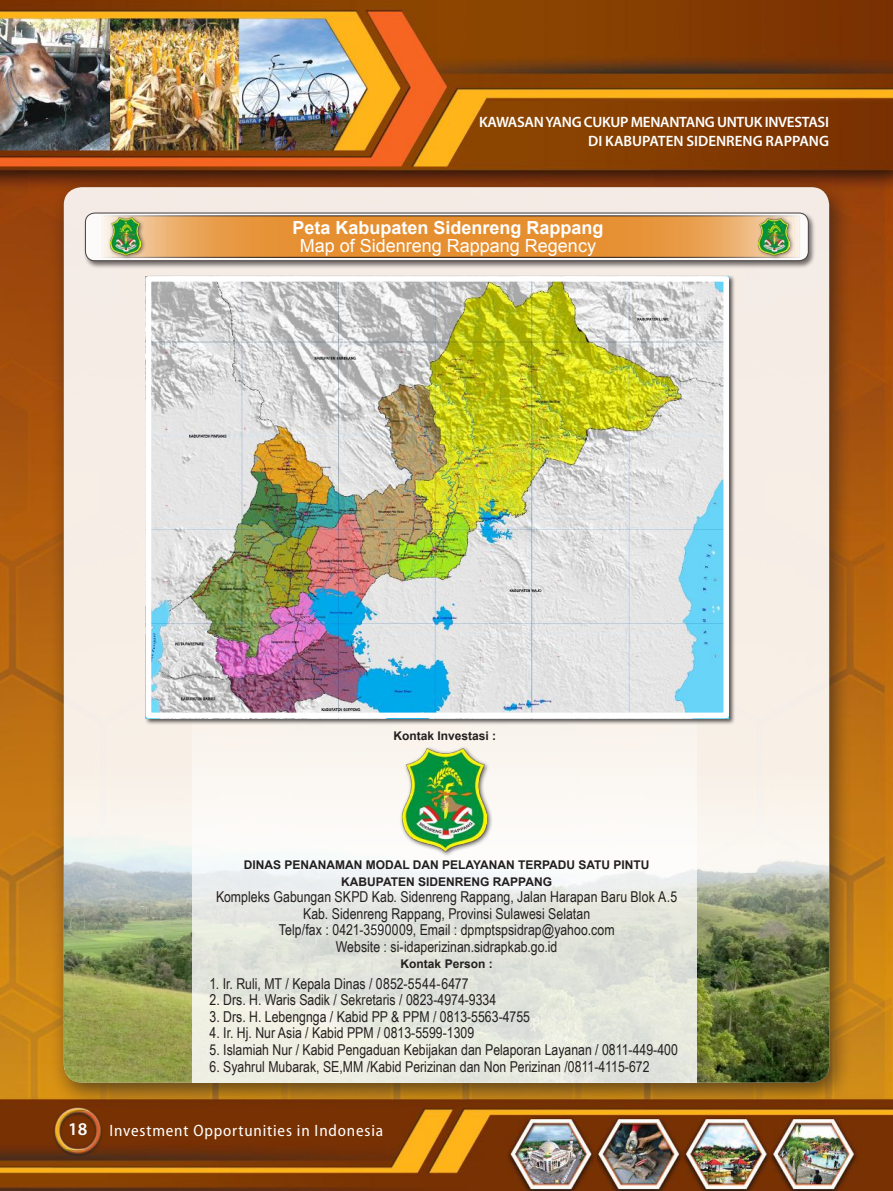
<style>
.page{position:relative;width:893px;height:1191px;background:#fff}
.page>*{position:absolute;margin:0;border:0;box-sizing:border-box;transform-origin:0 0}
.t1{font:700 18px "Arial";color:#fff}
.t2{font:18px "Arial";color:#fff}
.t3{font:semi-condensed 16.5px "Myriad Pro";letter-spacing:.05em;color:#fff}
.t4{font:15px/16.5px "Arial Narrow";color:#241f1f;text-align:center}
.t5{font:600 15px/19.5px "Myriad Pro";letter-spacing:-.02em;color:#fff;text-align:right}
.t6{font:700 12px/16.5px "Arial";color:#241f1f;text-align:center}
.s1{font-weight:600;font-stretch:normal;font-size:18px}
</style>
<div class="page">
<img style="left:0;top:0;width:893px;height:1191px">
<div style="left:50px;top:175px;width:803px;height:933px;background:#241f1f;opacity:.75"></div>
<div style="left:64px;top:187px;width:765px;height:895px;background:#f6eee6;border-radius:18px"></div>
<img style="left:47px;top:1099px;width:62px;height:63px">
<img style="left:64px;top:771px;width:765px;height:311px">
<svg style="left:192px;top:771px;width:504px;height:311px"></svg>
<div style="left:145px;top:275px;width:591px;height:450px;background:#241f1f;opacity:.75"></div>
<img style="left:153px;top:283px;width:569px;height:428px">
<div style="left:146px;top:276px;width:583px;height:442px;border:6px solid #fff"></div>
<div style="left:83px;top:211px;width:733px;height:58px;background:#241f1f;opacity:.75"></div>
<div style="left:85px;top:213px;width:723px;height:48px;background:#fff;border-radius:9px"></div>
<div style="left:85px;top:213px;width:724px;height:48px;border:1px solid #241f1f;border-radius:9px"></div>
<svg style="left:101px;top:217px;width:697px;height:39px;background:#e79842"></svg>
<div style="left:98px;top:215px;width:702px;height:43px;border:1px solid #241f1f"></div>
<div style="left:108px;top:215px;width:39px;height:46px;background:#241f1f;opacity:.75"></div>
<img style="left:111px;top:218px;width:30px;height:37px">
<div style="left:756px;top:215px;width:39px;height:46px;background:#241f1f;opacity:.75"></div>
<img style="left:759px;top:218px;width:30px;height:37px">
<div style="left:399px;top:745px;width:94px;height:112px;background:#241f1f;opacity:.75"></div>
<img style="left:402px;top:748px;width:85px;height:103px">
<p class="t5" style="left:479px;top:112px;width:352px">KAWASAN YANG CUKUP MENANTANG UNTUK INVESTASI<br>DI KABUPATEN SIDENRENG RAPPANG</p>
<p class="t1" style="left:292px;top:215px;width:313px">Peta Kabupaten Sidenreng Rappang</p>
<p class="t2" style="left:300px;top:233px;width:298px">Map of Sidenreng Rappang Regency</p>
<p class="t6" style="left:393px;top:728px;width:104px">Kontak Investasi :</p>
<p class="t6" style="left:244px;top:857px;width:407px">DINAS PENANAMAN MODAL DAN PELAYANAN TERPADU SATU PINTU<br>KABUPATEN SIDENRENG RAPPANG</p>
<p class="t4" style="left:216px;top:888px;width:463px">Kompleks Gabungan SKPD Kab. Sidenreng Rappang, Jalan Harapan Baru Blok A.5<br>Kab. Sidenreng Rappang, Provinsi Sulawesi Selatan<br>Telp/fax : 0421-3590009, Email : dpmptspsidrap@yahoo.com<br>Website : si-idaperizinan.sidrapkab.go.id</p>
<p class="t6" style="left:401px;top:956px;width:94px">Kontak Person :</p>
<p class="t4" style="left:210px;top:975px;width:261px">1. Ir. Ruli, MT / Kepala Dinas / 0852-5544-6477</p>
<p class="t4" style="left:210px;top:991px;width:288px">2. Drs. H. Waris Sadik / Sekretaris / 0823-4974-9334</p>
<p class="t4" style="left:210px;top:1008px;width:322px">3. Drs. H. Lebengnga / Kabid PP &amp; PPM / 0813-5563-4755</p>
<p class="t4" style="left:210px;top:1024px;width:266px">4. Ir. Hj. Nur Asia / Kabid PPM / 0813-5599-1309</p>
<p class="t4" style="left:210px;top:1041px;width:470px">5. Islamiah Nur / Kabid Pengaduan Kebijakan dan Pelaporan Layanan / 0811-449-400</p>
<p class="t4" style="left:210px;top:1057px;width:441px">6. Syahrul Mubarak, SE,MM /Kabid Perizinan dan Non Perizinan /0811-4115-672</p>
<p class="t3" style="left:68px;top:1120px;width:317px"><span class="s1">18</span> Investment Opportunities in Indonesia</p>
</div>
